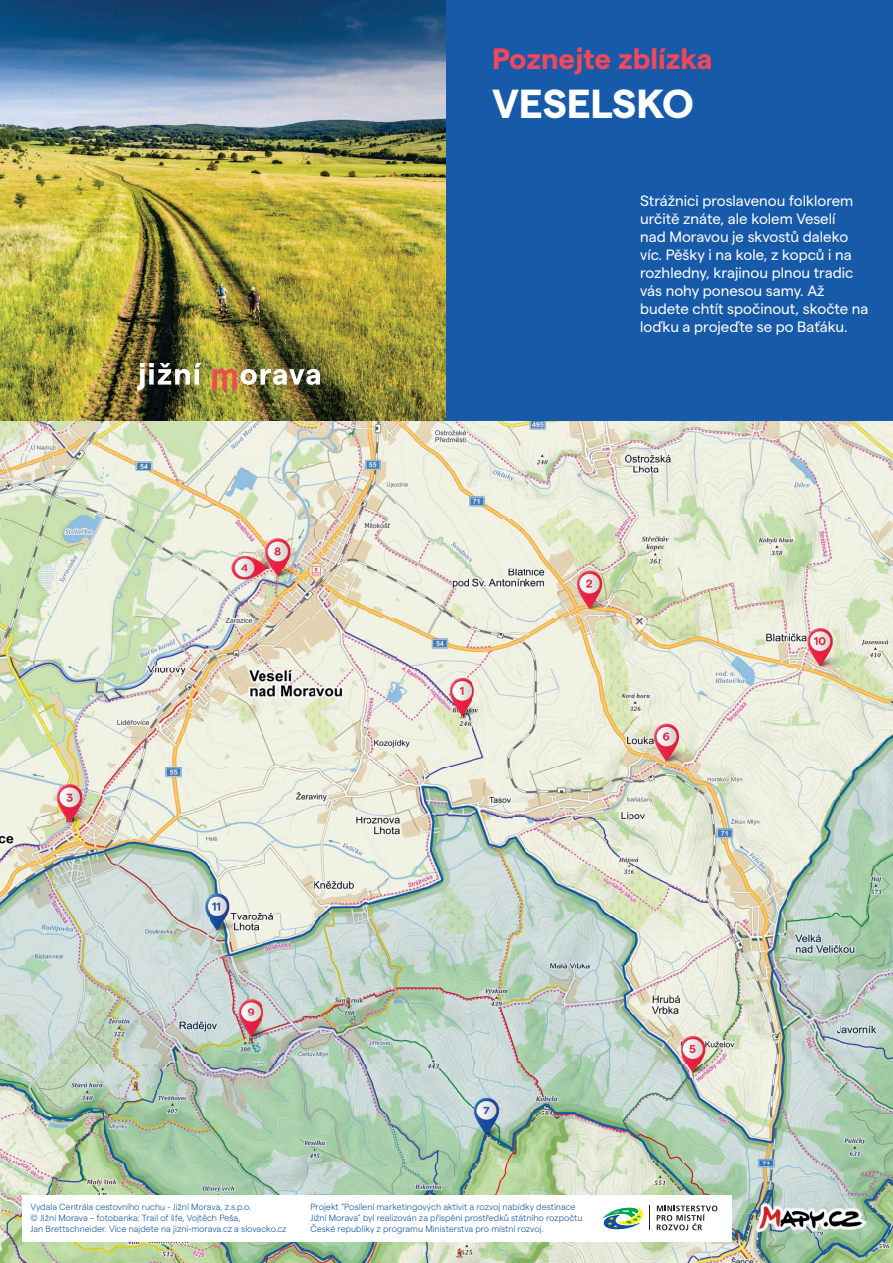
<style>
.page{position:relative;width:893px;height:1263px;background:#fff}
.page>*{position:absolute;margin:0;border:0;box-sizing:border-box;transform-origin:0 0}
.t1{font:700 40.5px "Matter";color:#fff}
.t2{font:700 29.25px "Matter";color:#ef4858}
.t3{font:15px/18px "Matter SQ";color:#fff}
.t4{font:300 9px/10.8px "Matter SQ";color:#185aaa}
</style>
<div class="page">
<img style="left:0;top:0;width:446px;height:421px">
<svg style="left:137px;top:363px;width:65px;height:27px"></svg>
<img style="left:213px;top:369px;width:107px;height:21px">
<div style="left:446px;top:0;width:447px;height:421px;background:#185aaa"></div>
<img style="left:0;top:421px;width:893px;height:743px">
<img style="left:0;top:1164px;width:788px;height:99px">
<img style="left:788px;top:1164px;width:52px;height:39px">
<img style="left:840px;top:1164px;width:53px;height:99px">
<img style="left:788px;top:1232px;width:53px;height:31px">
<div style="left:23px;top:1195px;width:709px;height:47px;background:#fff"></div>
<img style="left:756px;top:1203px;width:111px;height:29px">
<svg style="left:649px;top:1206px;width:1px;height:24px"></svg>
<svg style="left:657px;top:1205px;width:60px;height:25px"></svg>
<svg style="left:602px;top:1207px;width:41px;height:23px"></svg>
<h2 class="t2" style="left:492px;top:37px;width:222px">Poznejte zblízka</h2>
<h1 class="t1" style="left:492px;top:74px;width:203px">VESELSKO</h1>
<p class="t3" style="left:640px;top:190px;width:230px">Strážnici proslavenou folklorem určitě znáte, ale kolem Veselí<br>nad Moravou je skvostů daleko víc. Pěšky i na kole, z kopců i na rozhledny, krajinou plnou tradic vás nohy ponesou samy. Až budete chtít spočinout, skočte na loďku a projeďte se po Baťáku.</p>
<p class="t4" style="left:31px;top:1201px;width:257px">Vydala Centrála cestovního ruchu - Jižní Morava, z.s.p.o.<br>© Jižní Morava – fotobanka: Trail of life, Vojtěch Peša,<br>Jan Brettschneider. Více najdete na jizni-morava.cz a slovacko.cz</p>
<p class="t4" style="left:310px;top:1201px;width:274px">Projekt “Posílení marketingových aktivit a rozvoj nabídky destinace<br>Jižní Morava” byl realizován za přispění prostředků státního rozpočtu<br>České republiky z programu Ministerstva pro místní rozvoj.</p>
</div>
